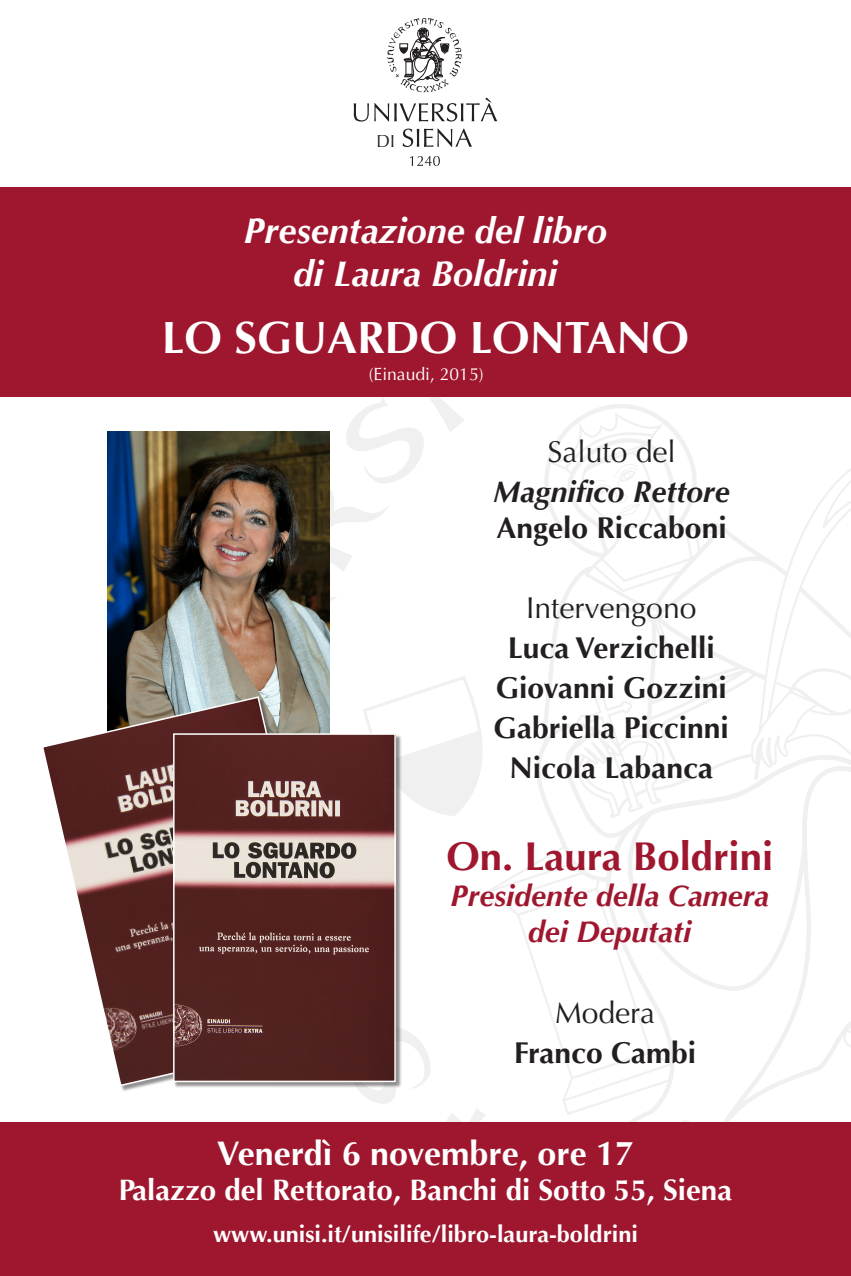
<style>
.page{position:relative;width:851px;height:1276px;background:#fff}
.page>*{position:absolute;margin:0;border:0;box-sizing:border-box;transform-origin:0 0}
.t1{font:700 45px "Optima";color:#fff}
.t2{font:700 40px "Optima";color:#9f172e}
.t3{font:italic 700 36px "Optima";color:#fff}
.t4{font:700 34px "Optima";color:#fff}
.t5{font:700 30px "Optima";color:#231f20}
.t6{font:italic 700 30px "Optima";color:#9f172e}
.t7{font:30px "Optima";color:#231f20}
.t8{font:italic 700 30px "Optima";color:#231f20}
.t9{font:700 29.5px "Optima";color:#fff}
.t10{font:700 23.5px "Optima";color:#fff}
.t11{font:17.5px "Optima";color:#fff}
.t12{font:17.35px "Optima";color:#231f20}
</style>
<div class="page">
<svg style="left:227px;top:397px;width:623px;height:726px"></svg>
<div style="left:0;top:187px;width:850px;height:210px;background:#9f172e"></div>
<svg style="left:353px;top:98px;width:144px;height:24px"></svg>
<svg style="left:402px;top:128px;width:70px;height:19px"></svg>
<svg style="left:409px;top:156px;width:31px;height:10px"></svg>
<svg style="left:386px;top:18px;width:75px;height:74px"></svg>
<div style="left:0;top:1123px;width:850px;height:153px;background:#9f172e"></div>
<img style="left:108px;top:431px;width:221px;height:264px">
<svg style="left:43px;top:695px;width:295px;height:392px"></svg>
<div style="left:174px;top:734px;width:228px;height:354px;background:#231f20;opacity:.49"></div>
<img style="left:176px;top:736px;width:217px;height:343px">
<div style="left:173px;top:733px;width:223px;height:349px;border:2px solid #fff"></div>
<p class="t12" style="left:376px;top:131px;width:20px">DI</p>
<p class="t3" style="left:244px;top:209px;width:364px">Presentazione del libro</p>
<p class="t3" style="left:293px;top:253px;width:265px">di Laura Boldrini</p>
<p class="t1" style="left:162px;top:311px;width:528px">LO SGUARDO LONTANO</p>
<p class="t11" style="left:368px;top:364px;width:116px">(Einaudi, 2015)</p>
<p class="t7" style="left:547px;top:434px;width:130px">Saluto del</p>
<p class="t8" style="left:493px;top:474px;width:238px">Magnifico Rettore</p>
<p class="t5" style="left:496px;top:510px;width:232px">Angelo Riccaboni</p>
<p class="t7" style="left:526px;top:591px;width:172px">Intervengono</p>
<p class="t5" style="left:507px;top:630px;width:208px">Luca Verzichelli</p>
<p class="t5" style="left:496px;top:670px;width:232px">Giovanni Gozzini</p>
<p class="t5" style="left:493px;top:710px;width:237px">Gabriella Piccinni</p>
<p class="t5" style="left:509px;top:750px;width:205px">Nicola Labanca</p>
<p class="t2" style="left:446px;top:833px;width:328px">On. Laura Boldrini</p>
<p class="t6" style="left:450px;top:878px;width:320px">Presidente della Camera</p>
<p class="t6" style="left:528px;top:914px;width:165px">dei Deputati</p>
<p class="t7" style="left:555px;top:996px;width:102px">Modera</p>
<p class="t5" style="left:514px;top:1035px;width:183px">Franco Cambi</p>
<p class="t4" style="left:217px;top:1133px;width:418px">Venerdì 6 novembre, ore 17</p>
<p class="t9" style="left:119px;top:1173px;width:614px">Palazzo del Rettorato, Banchi di Sotto 55, Siena</p>
<p class="t10" style="left:213px;top:1220px;width:426px">www.unisi.it/unisilife/libro-laura-boldrini</p>
</div>
